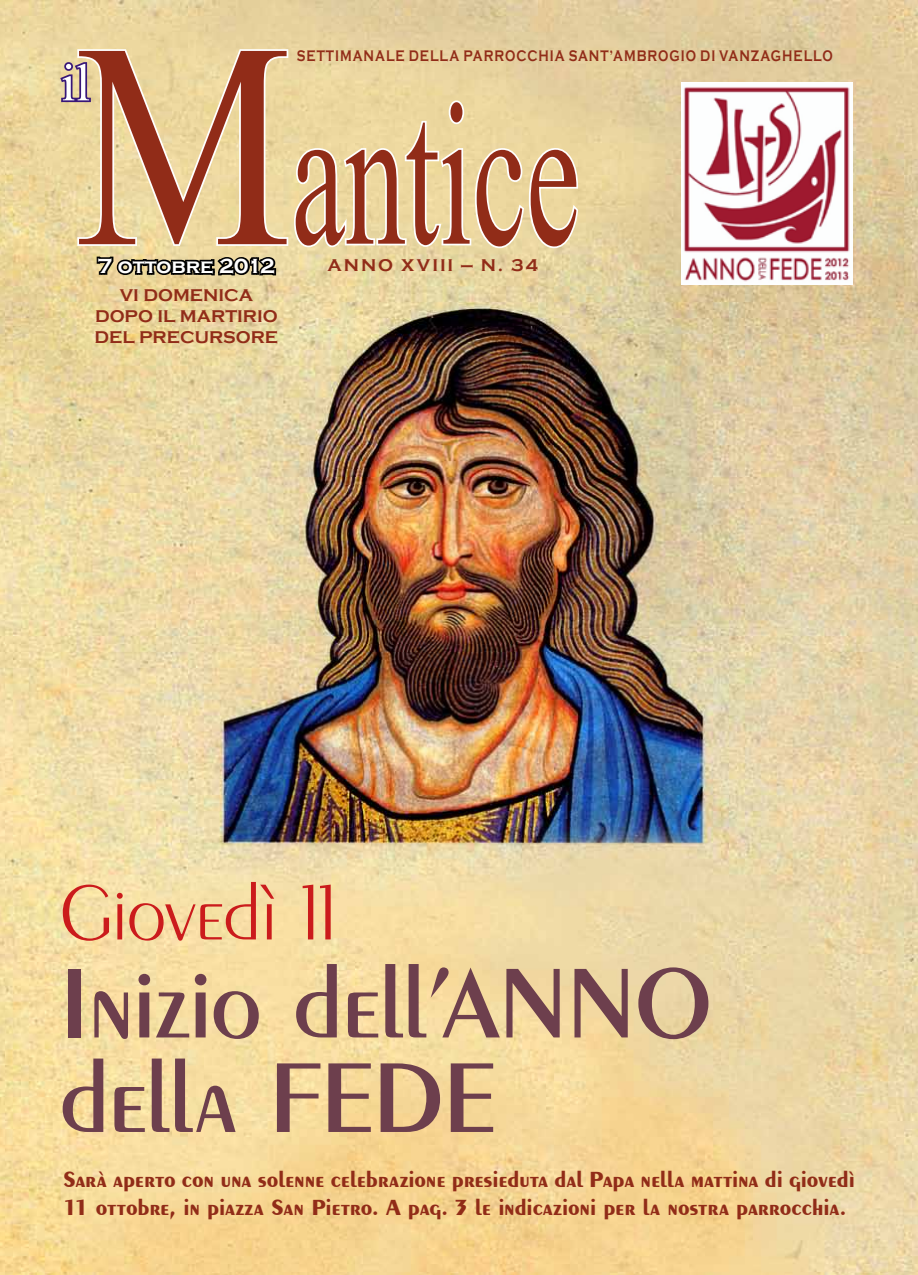
<style>
.page{position:relative;width:918px;height:1275px;background:#fff}
.page>*{position:absolute;margin:0;border:0;box-sizing:border-box;transform-origin:0 0}
.t1{font:203.7px "Times New Roman";color:#912c18;scale:.59 1}
.t2{font:600 105px/94.5px "Exotic 350 BT";letter-spacing:-.02em;color:#6d3f4d}
.t3{font:300 82.25px "Exotic 350 BT";letter-spacing:-.02em;color:#cb1b1c}
.t4{font:52.5px "Times New Roman";color:#fff}
.t5{font:700 23.1px/27.7px "Exotic 350 BT";letter-spacing:-.01em;color:#912c18}
.t6{font:700 21px "Copperplate Gothic";color:#fff}
.t7{font:700 17.5px/21px "Copperplate Gothic";color:#912c18}
.t8{font:700 17.5px "Copperplate Gothic";letter-spacing:.11em;color:#912c18}
.t9{font:700 15.75px "Copperplate Gothic";letter-spacing:.08em;color:#912c18;scale:.77 1}
.s1{font-size:291.9px}
</style>
<div class="page">
<img style="left:0;top:1px;width:918px;height:1274px">
<svg style="left:58px;top:47px;width:522px;height:231px;background:#e7d6a7"></svg>
<img style="left:681px;top:82px;width:171px;height:202px">
<h1 class="t1" style="left:75px;top:39px;width:857px"><span class="s1">M</span>antice</h1>
<p class="t8" style="left:327px;top:256px;width:212px">ANNO XVIII — N. 34</p>
<p class="t9" style="left:297px;top:48px;width:698px">SETTIMANALE DELLA PARROCCHIA SANT’AMBROGIO DI VANZAGHELLO</p>
<h3 class="t4" style="left:61px;top:47px;width:31px">il</h3>
<p class="t6" style="left:98px;top:254px;width:179px">7 OTTOBRE 2012</p>
<p class="t7" style="left:95px;top:285px;width:159px;text-indent:25px">VI DOMENICA<br>DOPO IL MART</p>
<p class="t7" style="left:237px;top:306px;width:41px">IRIO</p>
<p class="t7" style="left:94px;top:327px;width:60px">DEL PREC</p>
<p class="t7" style="left:195px;top:327px;width:29px">URSORE</p>
<h3 class="t3" style="left:59px;top:863px;width:278px">Giovedì 11</h3>
<h2 class="t2" style="left:59px;top:954px;width:654px">Inizio dell’Anno della fede</h2>
<p class="t5" style="left:63px;top:1165px;width:793px">Sarà aperto con una solenne celebrazione presieduta dal Papa nella mattina di giovedì<br>11 ottobre, in piazza San Pietro. A pag. 3 le indicazioni per la nostra parrocchia.</p>
</div>
